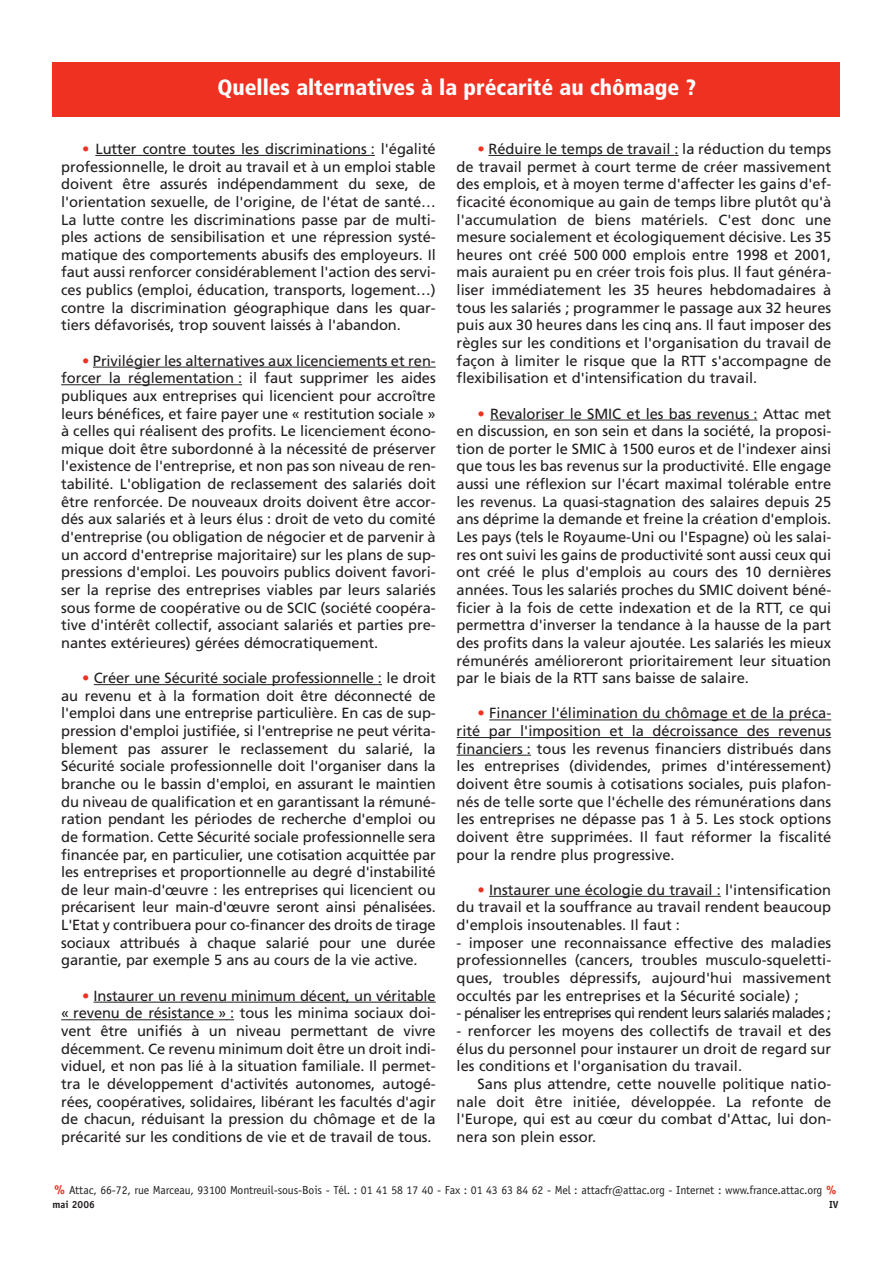
<style>
.page{position:relative;width:893px;height:1263px;background:#fff}
.page>*{position:absolute;margin:0;border:0;box-sizing:border-box;transform-origin:0 0}
.t1{font:900 condensed 22.05px "Frutiger";color:#fff}
.t2{font:14.7px/17.7px "Frutiger";letter-spacing:-.005em;color:#231f20;text-align:justify}
.t3{font:14.7px "Frutiger";letter-spacing:-.045em;color:#231f20}
.t4{font:11.7px "Officina Sans";letter-spacing:-.01em;color:#231f20}
.t5{font:700 10.35px "Officina Sans";color:#231f20}
.s1{color:#ef3122}
.s2{font-weight:700;font-size:13.2px;color:#ef3122}
.s3{font-weight:700;font-size:12.45px;color:#ef3122}
</style>
<div class="page">
<hr style="left:95px;top:155px;width:83px;height:1px;background:#231f20">
<hr style="left:178px;top:155px;width:189px;height:1px;background:#231f20">
<hr style="left:93px;top:367px;width:124px;height:1px;background:#231f20">
<hr style="left:217px;top:367px;width:197px;height:1px;background:#231f20">
<svg style="left:414px;top:367px;width:22px;height:1px"></svg>
<svg style="left:61px;top:384px;width:20px;height:1px"></svg>
<hr style="left:81px;top:384px;width:153px;height:1px;background:#231f20">
<hr style="left:94px;top:684px;width:192px;height:1px;background:#231f20">
<hr style="left:286px;top:684px;width:88px;height:1px;background:#231f20">
<hr style="left:94px;top:1002px;width:46px;height:1px;background:#231f20">
<hr style="left:140px;top:1002px;width:46px;height:1px;background:#231f20">
<hr style="left:186px;top:1002px;width:250px;height:1px;background:#231f20">
<svg style="left:61px;top:1019px;width:18px;height:1px"></svg>
<hr style="left:79px;top:1019px;width:135px;height:1px;background:#231f20">
<svg style="left:214px;top:1019px;width:20px;height:1px"></svg>
<hr style="left:488px;top:155px;width:45px;height:1px;background:#231f20">
<hr style="left:533px;top:155px;width:137px;height:1px;background:#231f20">
<hr style="left:490px;top:420px;width:212px;height:1px;background:#231f20">
<hr style="left:702px;top:420px;width:47px;height:1px;background:#231f20">
<hr style="left:489px;top:720px;width:337px;height:1px;background:#231f20">
<hr style="left:457px;top:737px;width:225px;height:1px;background:#231f20">
<hr style="left:682px;top:737px;width:102px;height:1px;background:#231f20">
<hr style="left:784px;top:737px;width:47px;height:1px;background:#231f20">
<hr style="left:457px;top:755px;width:66px;height:1px;background:#231f20">
<hr style="left:489px;top:896px;width:47px;height:1px;background:#231f20">
<hr style="left:536px;top:896px;width:177px;height:1px;background:#231f20">
<div style="left:52px;top:62px;width:788px;height:54px;background:#ef3122"></div>
<h1 class="t1" style="left:217px;top:79px;width:480px">Quelles alternatives à la précarité au chômage ?</h1>
<p class="t2" style="left:457px;top:141px;width:376px;text-indent:21px"><span class="s1">•</span> Réduire le temps de travail : la réduction du temps de travail permet à court terme de créer massivement des emplois, et à moyen terme d'affecter les gains d'ef&shy;ficacité économique au gain de temps libre plutôt qu'à l'accumulation de biens matériels. C'est donc une mesure socialement et écologiquement décisive. Les 35 heures ont créé 500 000 emplois entre 1998 et 2001, mais auraient pu en créer trois fois plus. Il faut généra&shy;liser immédiatement les 35 heures hebdomadaires à tous les salariés ; programmer le passage aux 32 heures puis aux 30 heures dans les cinq ans. Il faut imposer des règles sur les conditions et l'organisation du travail de façon à limiter le risque que la RTT s'accompagne de flexibilisation et d'intensification du travail.</p>
<p class="t2" style="left:457px;top:406px;width:376px;text-indent:21px"><span class="s1">•</span> Revaloriser le SMIC et les bas revenus : Attac met en discussion, en son sein et dans la société, la proposi&shy;tion de porter le SMIC à 1500 euros et de l'indexer ainsi que tous les bas revenus sur la productivité. Elle engage aussi une réflexion sur l'écart maximal tolérable entre les revenus. La quasi-stagnation des salaires depuis 25 ans déprime la demande et freine la création d'emplois.<br>Les pays (tels le Royaume-Uni ou l'Espagne) où les salai&shy;res ont suivi les gains de productivité sont aussi ceux qui ont créé le plus d'emplois au cours des 10 dernières années. Tous les salariés proches du SMIC doivent béné&shy;ficier à la fois de cette indexation et de la RTT, ce qui permettra d'inverser la tendance à la hausse de la part des profits dans la valeur ajoutée. Les salariés les mieux rémunérés amélioreront prioritairement leur situation par le biais de la RTT sans baisse de salaire.</p>
<p class="t2" style="left:457px;top:706px;width:376px;text-indent:21px"><span class="s1">•</span> Financer l'élimination du chômage et de la préca&shy;rité par l'imposition et la décroissance des revenus financiers : tous les revenus financiers distribués dans les entreprises (dividendes, primes d'intéressement) doivent être soumis à cotisations sociales, puis plafon&shy;nés de telle sorte que l'échelle des rémunérations dans les entreprises ne dépasse pas 1 à 5. Les stock options doivent être supprimées. Il faut réformer la fiscalité pour la rendre plus progressive.</p>
<p class="t2" style="left:457px;top:882px;width:376px;text-indent:21px"><span class="s1">•</span> Instaurer une écologie du travail : l'intensification du travail et la souffrance au travail rendent beaucoup d'emplois insoutenables. Il faut :</p>
<p class="t2" style="left:457px;top:935px;width:376px">- imposer une reconnaissance effective des maladies professionnelles (cancers, troubles musculo-squeletti&shy;ques, troubles dépressifs, aujourd'hui massivement occultés par les entreprises et la Sécurité sociale) ;</p>
<p class="t3" style="left:457px;top:1007px;width:376px">- pénaliser les entreprises qui rendent leurs salariés malades ;</p>
<p class="t2" style="left:457px;top:1023px;width:376px">- renforcer les moyens des collectifs de travail et des élus du personnel pour instaurer un droit de regard sur les conditions et l'organisation du travail.</p>
<p class="t2" style="left:457px;top:1076px;width:376px;text-indent:21px">Sans plus attendre, cette nouvelle politique natio&shy;nale doit être initiée, développée. La refonte de l'Europe, qui est au cœur du combat d'Attac, lui don&shy;nera son plein essor.</p>
<p class="t4" style="left:54px;top:1185px;width:784px"><span class="s2">%</span> Attac, 66-72, rue Marceau, 93100 Montreuil-sous-Bois - Tél. : 01 41 58 17 40 - Fax : 01 43 63 84 62 - Mel : attacfr@attac.org - Internet : www.france.attac.org <span class="s3">%</span></p>
<p class="t5" style="left:52px;top:1200px;width:44px">mai 2006</p>
<p class="t5" style="left:829px;top:1200px;width:11px">IV</p>
<p class="t2" style="left:61px;top:141px;width:376px;text-indent:21px"><span class="s1">•</span> Lutter contre toutes les discriminations : l'égalité professionnelle, le droit au travail et à un emploi stable doivent être assurés indépendamment du sexe, de l'orientation sexuelle, de l'origine, de l'état de santé… La lutte contre les discriminations passe par de multi&shy;ples actions de sensibilisation et une répression systé&shy;matique des comportements abusifs des employeurs. Il faut aussi renforcer considérablement l'action des servi&shy;ces publics (emploi, éducation, transports, logement…) contre la discrimination géographique dans les quar&shy;tiers défavorisés, trop souvent laissés à l'abandon.</p>
<p class="t2" style="left:61px;top:353px;width:376px;text-indent:21px"><span class="s1">•</span> Privilégier les alternatives aux licenciements et ren&shy;forcer la réglementation : il faut supprimer les aides publiques aux entreprises qui licencient pour accroître leurs bénéfices, et faire payer une « restitution sociale » à celles qui réalisent des profits. Le licenciement écono&shy;mique doit être subordonné à la nécessité de préserver l'existence de l'entreprise, et non pas son niveau de ren&shy;tabilité. L'obligation de reclassement des salariés doit être renforcée. De nouveaux droits doivent être accor&shy;dés aux salariés et à leurs élus : droit de veto du comité d'entreprise (ou obligation de négocier et de parvenir à un accord d'entreprise majoritaire) sur les plans de sup&shy;pressions d'emploi. Les pouvoirs publics doivent favori&shy;ser la reprise des entreprises viables par leurs salariés sous forme de coopérative ou de SCIC (société coopéra&shy;tive d'intérêt collectif, associant salariés et parties pre&shy;nantes extérieures) gérées démocratiquement.</p>
<p class="t2" style="left:61px;top:670px;width:376px;text-indent:21px"><span class="s1">•</span> Créer une Sécurité sociale professionnelle : le droit au revenu et à la formation doit être déconnecté de l'emploi dans une entreprise particulière. En cas de sup&shy;pression d'emploi justifiée, si l'entreprise ne peut vérita&shy;blement pas assurer le reclassement du salarié, la Sécurité sociale professionnelle doit l'organiser dans la branche ou le bassin d'emploi, en assurant le maintien du niveau de qualification et en garantissant la rémuné&shy;ration pendant les périodes de recherche d'emploi ou de formation. Cette Sécurité sociale professionnelle sera financée par, en particulier, une cotisation acquittée par les entreprises et proportionnelle au degré d'instabilité de leur main-d'œuvre : les entreprises qui licencient ou précarisent leur main-d'œuvre seront ainsi pénalisées.<br>L'Etat y contribuera pour co-financer des droits de tirage sociaux attribués à chaque salarié pour une durée garantie, par exemple 5 ans au cours de la vie active.</p>
<p class="t2" style="left:61px;top:988px;width:376px;text-indent:21px"><span class="s1">•</span> Instaurer un revenu minimum décent, un véritable « revenu de résistance » : tous les minima sociaux doi&shy;vent être unifiés à un niveau permettant de vivre décemment. Ce revenu minimum doit être un droit indi&shy;viduel, et non pas lié à la situation familiale. Il permet&shy;tra le développement d'activités autonomes, autogé&shy;rées, coopératives, solidaires, libérant les facultés d'agir de chacun, réduisant la pression du chômage et de la précarité sur les conditions de vie et de travail de tous.</p>
</div>
